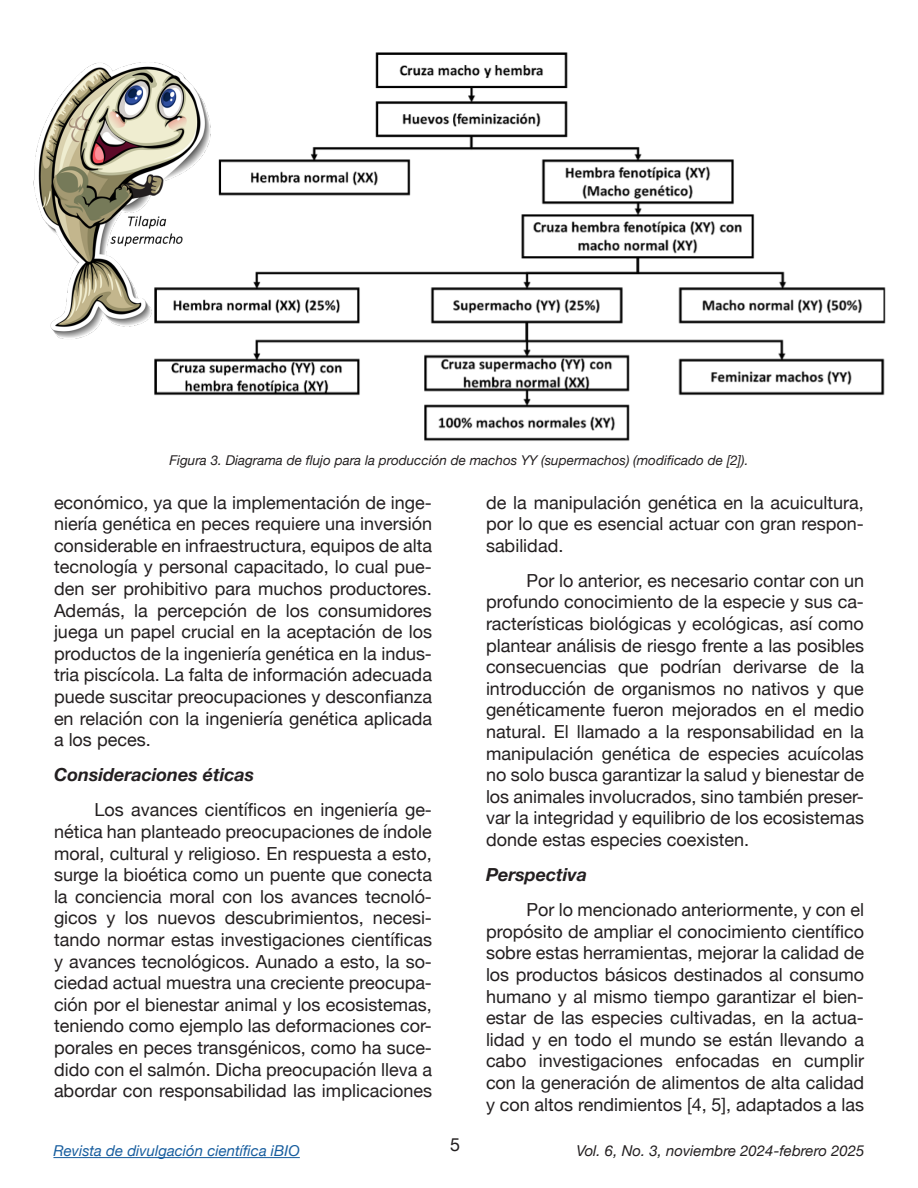
<style>
.page{position:relative;width:918px;height:1188px;background:#fff}
.page>*{position:absolute;margin:0;border:0;box-sizing:border-box;transform-origin:0 0}
.t1{font:18px/21.6px "Helvetica Neue";color:#231f20;text-align:justify}
.t2{font:italic 700 18px "Helvetica Neue";color:#231f20}
.t3{font:italic 15px "Helvetica Neue";color:#231f20}
.t4{font:italic 15px "Helvetica Neue";color:#175d9e}
.t5{font:italic 13.5px "Helvetica Neue";color:#231f20}
</style>
<div class="page">
<hr style="left:53px;top:1157px;width:247px;height:1px;background:#175d9e">
<img style="left:33px;top:62px;width:121px;height:277px">
<img style="left:154px;top:52px;width:732px;height:389px">
<p class="t5" style="left:169px;top:451px;width:581px">Figura 3. Diagrama de flujo para la producción de machos YY (supermachos) (modificado de [2]).</p>
<p class="t1" style="left:54px;top:492px;width:380px">económico, ya que la implementación de inge&shy;niería genética en peces requiere una inversión considerable en infraestructura, equipos de alta tecnología y personal capacitado, lo cual pue&shy;den ser prohibitivo para muchos productores.<br>Además, la percepción de los consumidores juega un papel crucial en la aceptación de los productos de la ingeniería genética en la indus&shy;tria piscícola. La falta de información adecuada puede suscitar preocupaciones y desconfianza en relación con la ingeniería genética aplicada a los peces.</p>
<p class="t2" style="left:54px;top:761px;width:202px">Consideraciones éticas</p>
<p class="t1" style="left:54px;top:800px;width:380px;text-indent:40px">Los avances científicos en ingeniería ge&shy;nética han planteado preocupaciones de índole moral, cultural y religioso. En respuesta a esto, surge la bioética como un puente que conecta la conciencia moral con los avances tecnoló&shy;gicos y los nuevos descubrimientos, necesi&shy;tando normar estas investigaciones científicas y avances tecnológicos. Aunado a esto, la so&shy;ciedad actual muestra una creciente preocupa&shy;ción por el bienestar animal y los ecosistemas, teniendo como ejemplo las deformaciones cor&shy;porales en peces transgénicos, como ha suce&shy;dido con el salmón. Dicha preocupación lleva a abordar con responsabilidad las implicaciones</p>
<p class="t4" style="left:53px;top:1140px;width:248px">Revista de divulgación científica iBIO</p>
<p class="t1" style="left:450px;top:1135px;width:12px">5</p>
<p class="t1" style="left:486px;top:492px;width:380px">de la manipulación genética en la acuicultura, por lo que es esencial actuar con gran respon&shy;sabilidad.</p>
<p class="t1" style="left:486px;top:571px;width:380px;text-indent:40px">Por lo anterior, es necesario contar con un profundo conocimiento de la especie y sus ca&shy;racterísticas biológicas y ecológicas, así como plantear análisis de riesgo frente a las posibles consecuencias que podrían derivarse de la introducción de organismos no nativos y que genéticamente fueron mejorados en el medio natural. El llamado a la responsabilidad en la manipulación genética de especies acuícolas no solo busca garantizar la salud y bienestar de los animales involucrados, sino también preser&shy;var la integridad y equilibrio de los ecosistemas donde estas especies coexisten.</p>
<p class="t2" style="left:486px;top:861px;width:103px">Perspectiva</p>
<p class="t1" style="left:486px;top:900px;width:380px;text-indent:40px">Por lo mencionado anteriormente, y con el propósito de ampliar el conocimiento científico sobre estas herramientas, mejorar la calidad de los productos básicos destinados al consumo humano y al mismo tiempo garantizar el bien&shy;estar de las especies cultivadas, en la actua&shy;lidad y en todo el mundo se están llevando a cabo investigaciones enfocadas en cumplir con la generación de alimentos de alta calidad y con altos rendimientos [4, 5], adaptados a las</p>
<p class="t3" style="left:576px;top:1140px;width:290px">Vol. 6, No. 3, noviembre 2024-febrero 2025</p>
</div>
